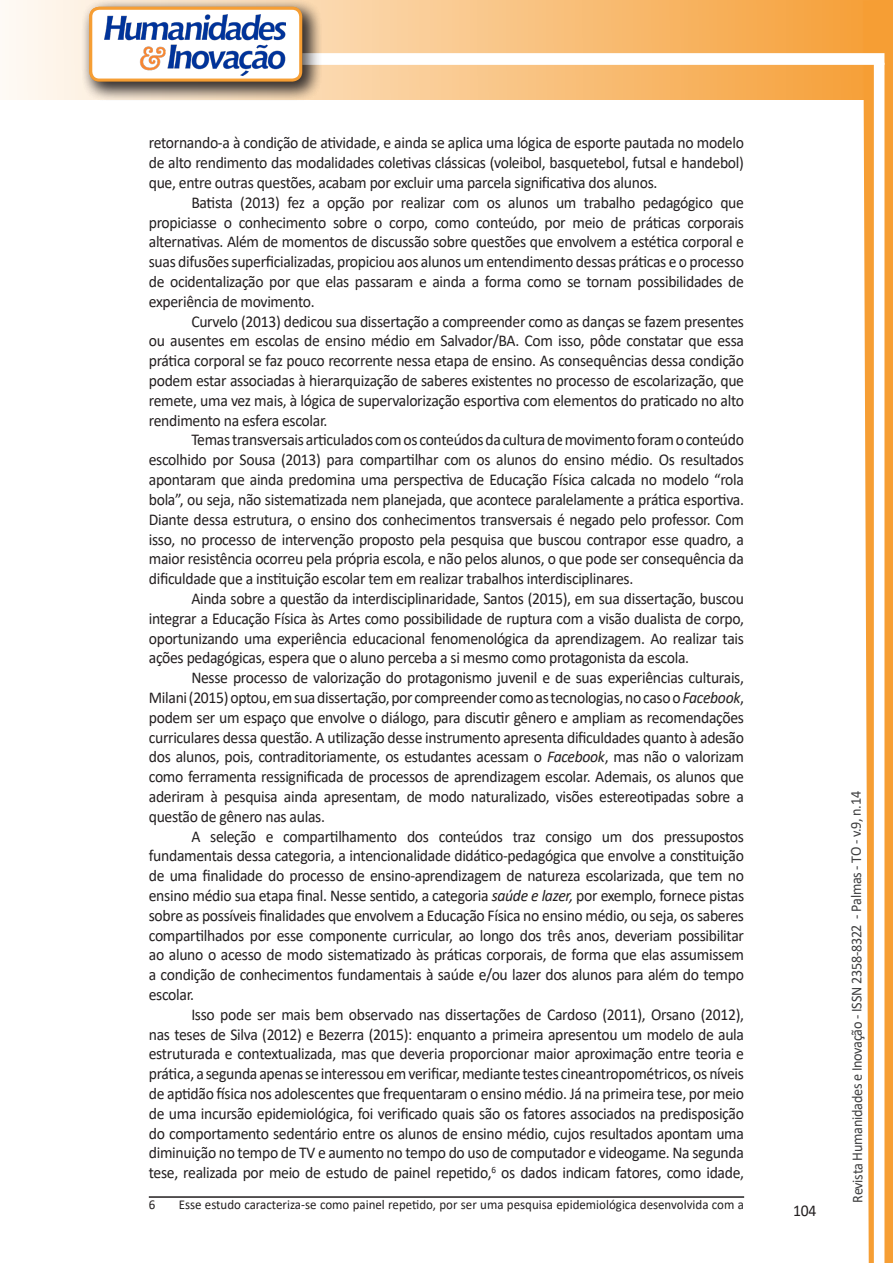
<style>
.page{position:relative;width:893px;height:1263px;background:#fff}
.page>*{position:absolute;margin:0;border:0;box-sizing:border-box;transform-origin:0 0}
.texto{font:16.5px/19.8px "Calibri";letter-spacing:-.02em;color:#231f20;text-align:justify;scale:.95 1}
.t1{font:15px "Calibri";letter-spacing:-.025em;color:#3e3e3f;scale:.95 1}
.Rodapé{font:13.5px "Calibri";color:#231f20;scale:.96 1}
.s1{font-style:italic}
</style>
<div class="page">
<svg style="left:5px;top:0;width:858px;height:100px;background:#f9c484"></svg>
<div style="left:302px;top:53px;width:582px;height:12px;background:#fff;border:2px solid #fff"></div>
<svg style="left:863px;top:0;width:30px;height:1263px"></svg>
<div style="left:81px;top:0;width:241px;height:102px;background:#231f20;opacity:.75"></div>
<svg style="left:91px;top:8px;width:210px;height:72px"></svg>
<div style="left:89px;top:7px;width:213px;height:75px;border:3px solid #f69e34;border-radius:9px"></div>
<hr style="left:149px;top:1196px;width:595px;height:2px;background:#231f20">
<p class="texto" style="left:149px;top:133px;width:628px">retornando-a à condição de atividade, e ainda se aplica uma lógica de esporte pautada no modelo de alto rendimento das modalidades coletivas clássicas (voleibol, basquetebol, futsal e handebol) que, entre outras questões, acabam por excluir uma parcela significativa dos alunos.</p>
<p class="texto" style="left:149px;top:192px;width:628px;text-indent:43px">Batista (2013) fez a opção por realizar com os alunos um trabalho pedagógico que propiciasse o conhecimento sobre o corpo, como conteúdo, por meio de práticas corporais alternativas. Além de momentos de discussão sobre questões que envolvem a estética corporal e suas difusões superficializadas, propiciou aos alunos um entendimento dessas práticas e o processo de ocidentalização por que elas passaram e ainda a forma como se tornam possibilidades de experiência de movimento.</p>
<p class="texto" style="left:149px;top:311px;width:628px;text-indent:43px">Curvelo (2013) dedicou sua dissertação a compreender como as danças se fazem presentes ou ausentes em escolas de ensino médio em Salvador/BA. Com isso, pôde constatar que essa prática corporal se faz pouco recorrente nessa etapa de ensino. As consequências dessa condição podem estar associadas à hierarquização de saberes existentes no processo de escolarização, que remete, uma vez mais, à lógica de supervalorização esportiva com elementos do praticado no alto rendimento na esfera escolar.</p>
<p class="texto" style="left:149px;top:430px;width:628px;text-indent:43px">Temas transversais articulados com os conteúdos da cultura de movimento foram o conteúdo escolhido por Sousa (2013) para compartilhar com os alunos do ensino médio. Os resultados apontaram que ainda predomina uma perspectiva de Educação Física calcada no modelo “rola bola”, ou seja, não sistematizada nem planejada, que acontece paralelamente a prática esportiva.<br>Diante dessa estrutura, o ensino dos conhecimentos transversais é negado pelo professor. Com isso, no processo de intervenção proposto pela pesquisa que buscou contrapor esse quadro, a maior resistência ocorreu pela própria escola, e não pelos alunos, o que pode ser consequência da dificuldade que a instituição escolar tem em realizar trabalhos interdisciplinares.</p>
<p class="texto" style="left:149px;top:588px;width:628px;text-indent:43px">Ainda sobre a questão da interdisciplinaridade, Santos (2015), em sua dissertação, buscou integrar a Educação Física às Artes como possibilidade de ruptura com a visão dualista de corpo, oportunizando uma experiência educacional fenomenológica da aprendizagem. Ao realizar tais ações pedagógicas, espera que o aluno perceba a si mesmo como protagonista da escola.</p>
<p class="texto" style="left:149px;top:667px;width:628px;text-indent:43px">Nesse processo de valorização do protagonismo juvenil e de suas experiências culturais, Milani (2015) optou, em sua dissertação, por compreender como as tecnologias, no caso o <span class="s1">Facebook</span>, podem ser um espaço que envolve o diálogo, para discutir gênero e ampliam as recomendações curriculares dessa questão. A utilização desse instrumento apresenta dificuldades quanto à adesão dos alunos, pois, contraditoriamente, os estudantes acessam o <span class="s1">Facebook</span>, mas não o valorizam como ferramenta ressignificada de processos de aprendizagem escolar. Ademais, os alunos que aderiram à pesquisa ainda apresentam, de modo naturalizado, visões estereotipadas sobre a questão de gênero nas aulas.</p>
<p class="texto" style="left:149px;top:826px;width:628px;text-indent:43px">A seleção e compartilhamento dos conteúdos traz consigo um dos pressupostos fundamentais dessa categoria, a intencionalidade didático-pedagógica que envolve a constituição de uma finalidade do processo de ensino-aprendizagem de natureza escolarizada, que tem no ensino médio sua etapa final. Nesse sentido, a categoria <span class="s1">saúde e lazer,</span> por exemplo, fornece pistas sobre as possíveis finalidades que envolvem a Educação Física no ensino médio, ou seja, os saberes compartilhados por esse componente curricular, ao longo dos três anos, deveriam possibilitar ao aluno o acesso de modo sistematizado às práticas corporais, de forma que elas assumissem a condição de conhecimentos fundamentais à saúde e/ou lazer dos alunos para além do tempo escolar.</p>
<p class="texto" style="left:149px;top:1004px;width:628px;text-indent:43px">Isso pode ser mais bem observado nas dissertações de Cardoso (2011), Orsano (2012), nas teses de Silva (2012) e Bezerra (2015): enquanto a primeira apresentou um modelo de aula estruturada e contextualizada, mas que deveria proporcionar maior aproximação entre teoria e prática, a segunda apenas se interessou em verificar, mediante testes cineantropométricos, os níveis de aptidão física nos adolescentes que frequentaram o ensino médio. Já na primeira tese, por meio de uma incursão epidemiológica, foi verificado quais são os fatores associados na predisposição do comportamento sedentário entre os alunos de ensino médio, cujos resultados apontam uma diminuição no tempo de TV e aumento no tempo do uso de computador e videogame. Na segunda tese, realizada por meio de estudo de painel repetido,<sup>6</sup> os dados indicam fatores, como idade,</p>
<p class="Rodapé" style="left:149px;top:1195px;width:8px">6</p>
<p class="Rodapé" style="left:179px;top:1195px;width:590px">Esse estudo caracteriza-se como painel repetido, por ser uma pesquisa epidemiológica desenvolvida com a</p>
<p class="texto" style="left:793px;top:1200px;width:26px">104</p>
<p class="t1" style="left:846px;top:1203px;width:435px;rotate:-90deg">Revista Humanidades e Inovação - ISSN 2358-8322 - Palmas - TO - v.9, n.14</p>
</div>
